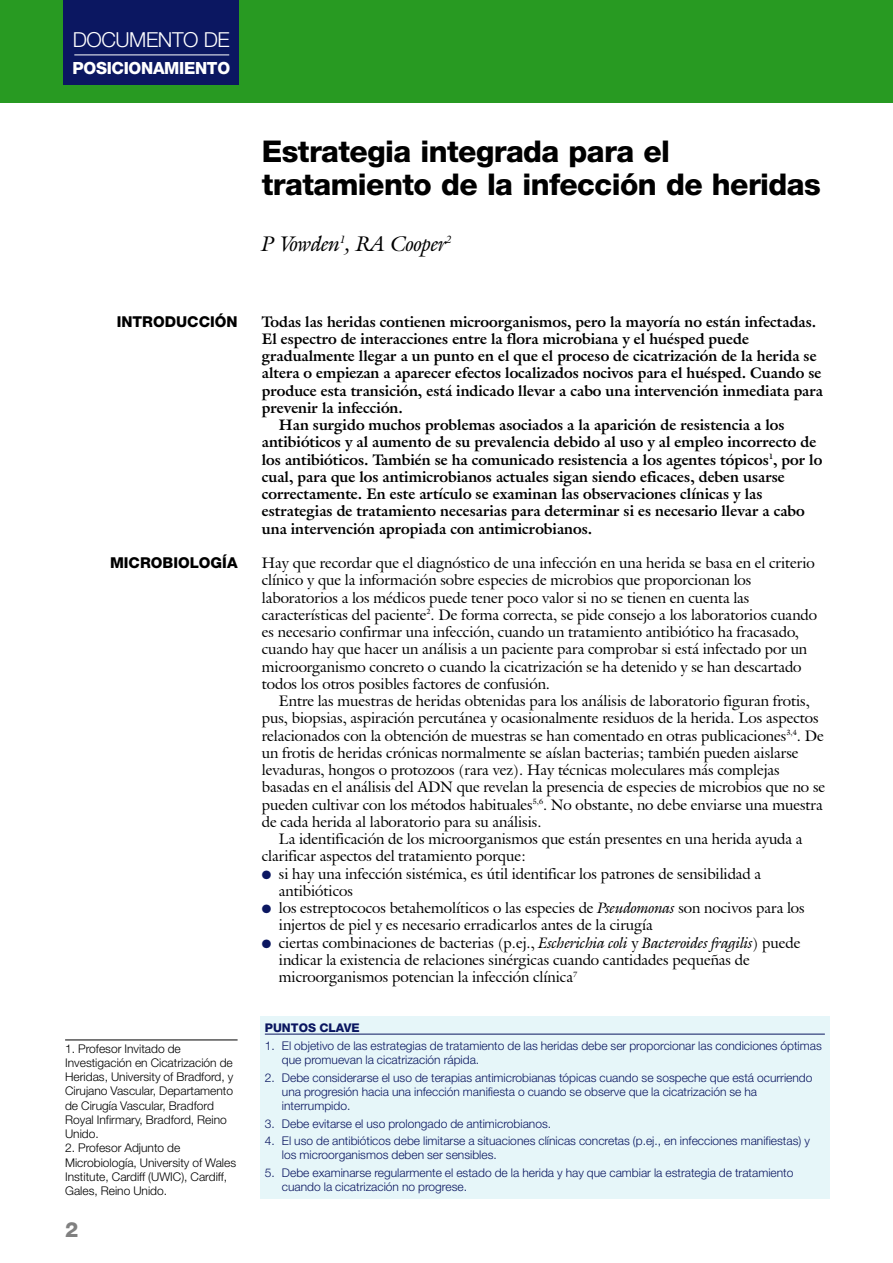
<style>
.page{position:relative;width:893px;height:1263px;background:#fff}
.page>*{position:absolute;margin:0;border:0;box-sizing:border-box;transform-origin:0 0}
.t1{font:800 30px/33px "Helvetica Neue";letter-spacing:-.02em;color:#000}
.t2{font:italic 21px "Galliard IT Cby BT";letter-spacing:-.015em;color:#000}
.t3{font:800 21px "Helvetica Neue";color:#808080}
.t4{font:300 20.7px "Helvetica Neue";letter-spacing:-.02em;color:#fff}
.t5{font:800 16.8px "Helvetica Neue";letter-spacing:-.02em;color:#fff}
.t6{font:15px/17.2px "Galliard IT Cby BT";color:#000}
.t7{font:700 15px "Galliard IT Cby BT";color:#000}
.t8{font:800 15px "Helvetica Neue";color:#000}
.t9{font:300 12px/14.2px "Helvetica Neue";color:#0b1761}
.t10{font:300 12px/14.2px "Helvetica Neue";color:#000}
.t11{font:800 12px "Helvetica Neue";color:#0b1761}
.s1{color:#0b1761}
.s2{font-style:italic}
</style>
<div class="page">
<div style="left:0;top:0;width:892px;height:102px;background:#289a22"></div>
<div style="left:64px;top:0;width:175px;height:85px;background:#0b1761"></div>
<hr style="left:74px;top:55px;width:155px;height:1px;background:#fff">
<hr style="left:65px;top:1040px;width:172px;height:1px;background:#000">
<div style="left:260px;top:1016px;width:569px;height:183px;background:#e6f6f9"></div>
<hr style="left:265px;top:1034px;width:559px;height:1px;background:#0b1761">
<h3 class="t4" style="left:73px;top:33px;width:158px">DOCUMENTO DE</h3>
<p class="t5" style="left:73px;top:62px;width:159px">POSICIONAMIENTO</p>
<p class="t8" style="left:117px;top:316px;width:122px">INTRODUCCIÓN</p>
<p class="t8" style="left:110px;top:557px;width:129px">MICROBIOLOGÍA</p>
<p class="t10" style="left:65px;top:1042px;width:170px">1. Profesor Invitado de<br>Investigación en Cicatrización de<br>Heridas, University of Bradford, y<br>Cirujano Vascular, Departamento de Cirugía Vascular, Bradford<br>Royal Infirmary, Bradford, Reino<br>Unido.</p>
<p class="t10" style="left:65px;top:1142px;width:172px">2. Profesor Adjunto de<br>Microbiología, University of Wales<br>Institute, Cardiff (UWIC), Cardiff,<br>Gales, Reino Unido.</p>
<h2 class="t3" style="left:65px;top:1222px;width:15px">2</h2>
<h1 class="t1" style="left:262px;top:137px;width:560px">Estrategia integrada para el tratamiento de la infección de heridas</h1>
<h2 class="t2" style="left:262px;top:235px;width:191px">P Vowden<sup>1</sup>, RA Cooper<sup>2</sup></h2>
<p class="t7" style="left:262px;top:315px;width:556px">Todas las heridas contienen microorganismos, pero la mayoría no están infectadas.</p>
<p class="t7" style="left:262px;top:333px;width:488px">El espectro de interacciones entre la flora microbiana y el huésped puede</p>
<p class="t7" style="left:262px;top:350px;width:556px">gradualmente llegar a un punto en el que el proceso de cicatrización de la herida se</p>
<p class="t7" style="left:262px;top:367px;width:561px">altera o empiezan a aparecer efectos localizados nocivos para el huésped. Cuando se</p>
<p class="t7" style="left:262px;top:384px;width:562px">produce esta transición, está indicado llevar a cabo una intervención inmediata para</p>
<p class="t7" style="left:262px;top:402px;width:143px">prevenir la infección.</p>
<p class="t7" style="left:279px;top:419px;width:507px">Han surgido muchos problemas asociados a la aparición de resistencia a los</p>
<p class="t7" style="left:262px;top:436px;width:556px">antibióticos y al aumento de su prevalencia debido al uso y al empleo incorrecto de</p>
<p class="t7" style="left:262px;top:453px;width:562px">los antibióticos. También se ha comunicado resistencia a los agentes tópicos<sup>1</sup>, por lo</p>
<p class="t7" style="left:262px;top:471px;width:524px">cual, para que los antimicrobianos actuales sigan siendo eficaces, deben usarse</p>
<p class="t7" style="left:262px;top:488px;width:502px">correctamente. En este artículo se examinan las observaciones clínicas y las</p>
<p class="t7" style="left:262px;top:505px;width:544px">estrategias de tratamiento necesarias para determinar si es necesario llevar a cabo</p>
<p class="t7" style="left:262px;top:522px;width:332px">una intervención apropiada con antimicrobianos.</p>
<p class="t6" style="left:262px;top:556px;width:556px">Hay que recordar que el diagnóstico de una infección en una herida se basa en el criterio clínico y que la información sobre especies de microbios que proporcionan los laboratorios a los médicos puede tener poco valor si no se tienen en cuenta las características del paciente<sup>2</sup>. De forma correcta, se pide consejo a los laboratorios cuando es necesario confirmar una infección, cuando un tratamiento antibiótico ha fracasado, cuando hay que hacer un análisis a un paciente para comprobar si está infectado por un microorganismo concreto o cuando la cicatrización se ha detenido y se han descartado todos los otros posibles factores de confusión.</p>
<p class="t6" style="left:279px;top:694px;width:532px">Entre las muestras de heridas obtenidas para los análisis de laboratorio figuran frotis,</p>
<p class="t6" style="left:262px;top:711px;width:558px">pus, biopsias, aspiración percutánea y ocasionalmente residuos de la herida. Los aspectos</p>
<p class="t6" style="left:262px;top:729px;width:563px">relacionados con la obtención de muestras se han comentado en otras publicaciones<sup>3,4</sup>. De</p>
<p class="t6" style="left:262px;top:746px;width:538px">un frotis de heridas crónicas normalmente se aíslan bacterias; también pueden aislarse</p>
<p class="t6" style="left:262px;top:763px;width:519px">levaduras, hongos o protozoos (rara vez). Hay técnicas moleculares más complejas</p>
<p class="t6" style="left:262px;top:780px;width:565px">basadas en el análisis del ADN que revelan la presencia de especies de microbios que no se</p>
<p class="t6" style="left:262px;top:798px;width:562px">pueden cultivar con los métodos habituales<sup>5,6</sup>. No obstante, no debe enviarse una muestra</p>
<p class="t6" style="left:262px;top:815px;width:281px">de cada herida al laboratorio para su análisis.</p>
<p class="t6" style="left:279px;top:832px;width:525px">La identificación de los microorganismos que están presentes en una herida ayuda a</p>
<p class="t6" style="left:262px;top:849px;width:266px">clarificar aspectos del tratamiento porque:</p>
<p class="t6" style="left:279px;top:867px;width:484px;text-indent:-17px"><span class="s1">●</span> si hay una infección sistémica, es útil identificar los patrones de sensibilidad a antibióticos</p>
<p class="t6" style="left:279px;top:901px;width:527px;text-indent:-17px"><span class="s1">●</span> los estreptococos betahemolíticos o las especies de <span class="s2">Pseudomonas</span> son nocivos para los injertos de piel y es necesario erradicarlos antes de la cirugía</p>
<p class="t6" style="left:279px;top:936px;width:523px;text-indent:-17px"><span class="s1">●</span> ciertas combinaciones de bacterias (p.ej., <span class="s2">Escherichia coli</span> y <span class="s2">Bacteroides fragilis</span>) puede indicar la existencia de relaciones sinérgicas cuando cantidades pequeñas de microorganismos potencian la infección clínica<sup>7</sup></p>
<p class="t11" style="left:265px;top:1023px;width:96px">PUNTOS CLAVE</p>
<p class="t9" style="left:282px;top:1040px;width:541px;text-indent:-17px">1. El objetivo de las estrategias de tratamiento de las heridas debe ser proporcionar las condiciones óptimas que promuevan la cicatrización rápida.</p>
<p class="t9" style="left:282px;top:1071px;width:532px;text-indent:-17px">2. Debe considerarse el uso de terapias antimicrobianas tópicas cuando se sospeche que está ocurriendo una progresión hacia una infección manifiesta o cuando se observe que la cicatrización se ha interrumpido.</p>
<p class="t9" style="left:265px;top:1117px;width:288px">3. Debe evitarse el uso prolongado de antimicrobianos.</p>
<p class="t9" style="left:282px;top:1135px;width:529px;text-indent:-17px">4. El uso de antibióticos debe limitarse a situaciones clínicas concretas (p.ej., en infecciones manifiestas) y los microorganismos deben ser sensibles.</p>
<p class="t9" style="left:282px;top:1167px;width:513px;text-indent:-17px">5. Debe examinarse regularmente el estado de la herida y hay que cambiar la estrategia de tratamiento cuando la cicatrización no progrese.</p>
</div>
